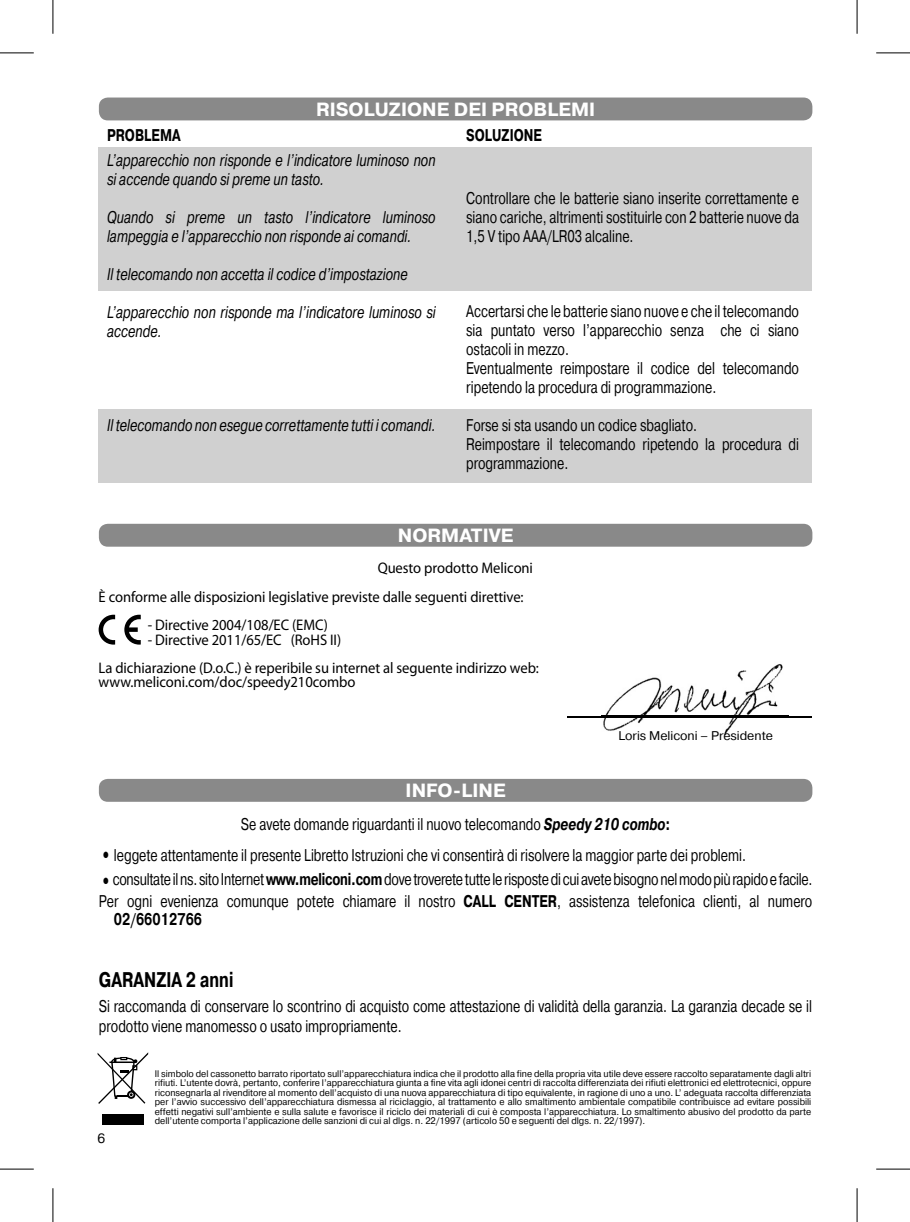
<style>
.page{position:relative;width:910px;height:1222px;background:#fff}
.page>*{position:absolute;margin:0;border:0;box-sizing:border-box;transform-origin:0 0}
.t1{font:700 21.15px "Pragmatica TT";color:#000;scale:.75 1}
.t2{font:700 19.12px "Pragmatica TT";color:#fff}
.t3{font:16.88px/19.1px "Pragmatica TT";color:#000;scale:.75 1}
.t4{font:italic 16.88px/19.1px "Pragmatica TT";color:#000;scale:.75 1}
.t5{font:16.88px/22.1px "Pragmatica TT";letter-spacing:-.02em;color:#000;scale:.75 1}
.t6{font:700 16.88px "Pragmatica TT";color:#000;scale:.75 1}
.t7{font:15.3px/28.6px "Myriad Pro";letter-spacing:-.005em;color:#000;scale:.95 1}
.t8{font:13.5px "Pragmatica TT";color:#000}
.t9{font:12.6px "Pragmatica TT";color:#000}
.t10{font:9.45px/9.5px "Pragmatica TT";color:#000;text-align:justify;scale:.95 1}
.s1{font-weight:700;font-style:italic}
.s2{font-weight:700}
.s3{font-size:31.72px}
</style>
<div class="page">
<div style="left:99px;top:409px;width:713px;height:74px;background:#d0d0d0"></div>
<div style="left:99px;top:147px;width:713px;height:143px;background:#d0d0d0"></div>
<div style="left:99px;top:98px;width:713px;height:22px;background:#898989;border-radius:9px"></div>
<div style="left:102px;top:1114px;width:41px;height:10px;background:#000"></div>
<svg style="left:98px;top:1052px;width:50px;height:52px"></svg>
<div style="left:99px;top:779px;width:713px;height:23px;background:#898989;border-radius:9px"></div>
<div style="left:99px;top:524px;width:713px;height:23px;background:#898989;border-radius:9px"></div>
<hr style="left:567px;top:716px;width:244px;height:1px;background:#000">
<img style="left:601px;top:664px;width:187px;height:67px">
<img style="left:724px;top:731px;width:4px;height:5px">
<img style="left:601px;top:716px;width:187px;height:1px">
<svg style="left:99px;top:615px;width:16px;height:30px"></svg>
<svg style="left:124px;top:615px;width:17px;height:30px"></svg>
<hr style="left:0;top:53px;width:34px;height:1px;background:#000">
<hr style="left:876px;top:53px;width:33px;height:1px;background:#000">
<hr style="left:0;top:1169px;width:34px;height:1px;background:#000">
<hr style="left:876px;top:1169px;width:33px;height:1px;background:#000">
<hr style="left:53px;top:0;width:1px;height:34px;background:#000">
<hr style="left:53px;top:1188px;width:1px;height:34px;background:#000">
<hr style="left:856px;top:0;width:1px;height:34px;background:#000">
<hr style="left:856px;top:1188px;width:1px;height:34px;background:#000">
<h2 class="t2" style="left:316px;top:98px;width:280px">RISOLUZIONE DEI PROBLEMI</h2>
<h3 class="t6" style="left:107px;top:125px;width:100px">PROBLEMA</h3>
<h3 class="t4" style="left:107px;top:151px;width:439px">L’apparecchio non risponde e l’indicatore luminoso non si accende quando si preme un tasto.</h3>
<h3 class="t4" style="left:107px;top:208px;width:439px">Quando si preme un tasto l’indicatore luminoso lampeggia e l’apparecchio non risponde ai comandi.</h3>
<h3 class="t4" style="left:107px;top:265px;width:402px">Il telecomando non accetta il codice d’impostazione</h3>
<h3 class="t4" style="left:107px;top:303px;width:439px">L’apparecchio non risponde ma l’indicatore luminoso si accende.</h3>
<h3 class="t4" style="left:107px;top:416px;width:439px">Il telecomando non esegue correttamente tutti i comandi.</h3>
<h3 class="t6" style="left:466px;top:125px;width:102px">SOLUZIONE</h3>
<h3 class="t3" style="left:466px;top:189px;width:445px;text-align:justify">Controllare che le batterie siano inserite correttamente e siano cariche, altrimenti sostituirle con 2 batterie nuove da 1,5 V tipo AAA/LR03 alcaline.</h3>
<h3 class="t3" style="left:466px;top:302px;width:445px">Accertarsi che le batterie siano nuove e che il telecomando sia puntato verso l’apparecchio senza che ci siano ostacoli in mezzo.<br>Eventualmente reimpostare il codice del telecomando ripetendo la procedura di programmazione.</h3>
<h3 class="t3" style="left:466px;top:416px;width:445px">Forse si sta usando un codice sbagliato.<br>Reimpostare il telecomando ripetendo la procedura di programmazione.</h3>
<h2 class="t2" style="left:398px;top:524px;width:117px">NORMATIVE</h2>
<h3 class="t7" style="left:99px;top:555px;width:459px;text-indent:279px">Questo prodotto Meliconi<br>È conforme alle disposizioni legislative previste dalle seguenti direttive:</h3>
<h3 class="t7" style="left:148px;top:612px;width:191px">- Directive 2004/108/EC (EMC)</h3>
<h3 class="t7" style="left:99px;top:626px;width:465px;text-indent:49px">- Directive 2011/65/EC (RoHS II)<br>La dichiarazione (D.o.C.) è reperibile su internet al seguente indirizzo web:</h3>
<h3 class="t7" style="left:99px;top:669px;width:272px">www.meliconi.com/doc/speedy210combo</h3>
<h2 class="t2" style="left:405px;top:779px;width:101px">INFO-LINE</h2>
<h3 class="t9" style="left:618px;top:728px;width:156px">Loris Meliconi – Presidente</h3>
<h3 class="t3" style="left:241px;top:815px;width:574px">Se avete domande riguardanti il nuovo telecomando <span class="s1">Speedy 210 combo</span><span class="s2">:</span></h3>
<h3 class="t3" style="left:99px;top:846px;width:864px"><span class="s3">•</span> leggete attentamente il presente Libretto Istruzioni che vi consentirà di risolvere la maggior parte dei problemi.</h3>
<p class="t5" style="left:99px;top:868px;width:952px"><span class="s3">•</span>consultate il ns. sito Internet <span class="s2">www.meliconi.com</span> dove troverete tutte le risposte di cui avete bisogno nel modo più rapido e facile.<br>Per ogni evenienza comunque potete chiamare il nostro <span class="s2">CALL CENTER</span>, assistenza telefonica clienti, al numero</p>
<h3 class="t6" style="left:114px;top:909px;width:119px">02/66012766</h3>
<h1 class="t1" style="left:99px;top:967px;width:181px">GARANZIA 2 anni</h1>
<h3 class="t3" style="left:99px;top:996px;width:952px;line-height:20.2px">Si raccomanda di conservare lo scontrino di acquisto come attestazione di validità della garanzia. La garanzia decade se il prodotto viene manomesso o usato impropriamente.</h3>
<h3 class="t8" style="left:98px;top:1131px;width:9px">6</h3>
<p class="t10" style="left:155px;top:1069px;width:692px">Il simbolo del cassonetto barrato riportato sull’apparecchiatura indica che il prodotto alla fine della propria vita utile deve essere raccolto separatamente dagli altri rifiuti. L’utente dovrà, pertanto, conferire l’apparecchiatura giunta a fine vita agli idonei centri di raccolta differenziata dei rifiuti elettronici ed elettrotecnici, oppure riconsegnarla al rivenditore al momento dell’acquisto di una nuova apparecchiatura di tipo equivalente, in ragione di uno a uno. L’ adeguata raccolta differenziata per l’avvio successivo dell’apparecchiatura dismessa al riciclaggio, al trattamento e allo smaltimento ambientale compatibile contribuisce ad evitare possibili effetti negativi sull’ambiente e sulla salute e favorisce il riciclo dei materiali di cui è composta l’apparecchiatura. Lo smaltimento abusivo del prodotto da parte dell’utente comporta l’applicazione delle sanzioni di cui al dlgs. n. 22/1997 (articolo 50 e seguenti del dlgs. n. 22/1997).</p>
</div>
